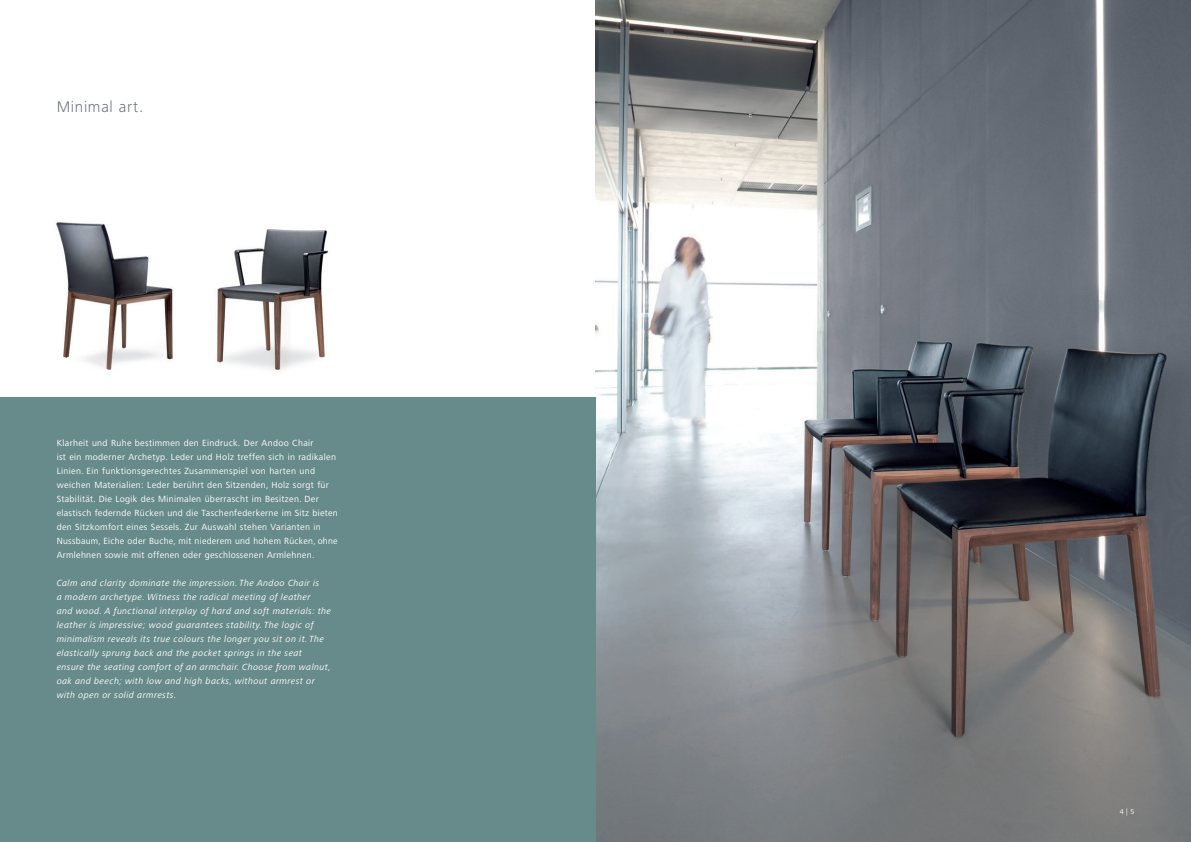
<style>
.page{position:relative;width:1191px;height:842px;background:#fff}
.page>*{position:absolute;margin:0;border:0;box-sizing:border-box;transform-origin:0 0}
.t1{font:300 16px "Frutiger Next LT";letter-spacing:.04em;color:#687379}
.t2{font:9.2px/14px "Frutiger Next LT";letter-spacing:.035em;color:#fff}
.t3{font:italic 9.2px/14px "Frutiger Next LT";letter-spacing:.04em;color:#fff}
.t4{font:7.2px "Frutiger Next LT";color:#fff}
.s1{font-weight:300}
</style>
<div class="page">
<img style="left:595px;top:0;width:596px;height:842px">
<div style="left:0;top:397px;width:595px;height:445px;background:#678b8a"></div>
<img style="left:217px;top:229px;width:111px;height:143px">
<img style="left:56px;top:222px;width:117px;height:148px">
<h1 class="t1" style="left:57px;top:100px;width:88px">Minimal art.</h1>
<p class="t2" style="left:57px;top:436px;width:283px">Klarheit und Ruhe bestimmen den Eindruck. Der Andoo Chair<br>ist ein moderner Archetyp. Leder und Holz treffen sich in radikalen Linien. Ein funktionsgerechtes Zusammenspiel von harten und weichen Materialien: Leder berührt den Sitzenden, Holz sorgt für Stabilität. Die Logik des Minimalen überrascht im Besitzen. Der elastisch federnde Rücken und die Taschenfederkerne im Sitz bieten den Sitzkomfort eines Sessels. Zur Auswahl stehen Varianten in Nussbaum, Eiche oder Buche, mit niederem und hohem Rücken, ohne Armlehnen sowie mit offenen oder geschlossenen Armlehnen.</p>
<p class="t3" style="left:57px;top:576px;width:276px">Calm and clarity dominate the impression. The Andoo Chair is<br>a modern archetype. Witness the radical meeting of leather<br>and wood. A functional interplay of hard and soft materials: the leather is impressive; wood guarantees stability. The logic of minimalism reveals its true colours the longer you sit on it. The elastically sprung back and the pocket springs in the seat ensure the seating comfort of an armchair. Choose from walnut, oak and beech; with low and high backs, without armrest or with open or solid armrests.</p>
<p class="t4" style="left:1119px;top:808px;width:16px">4 <span class="s1">|</span> 5</p>
</div>
